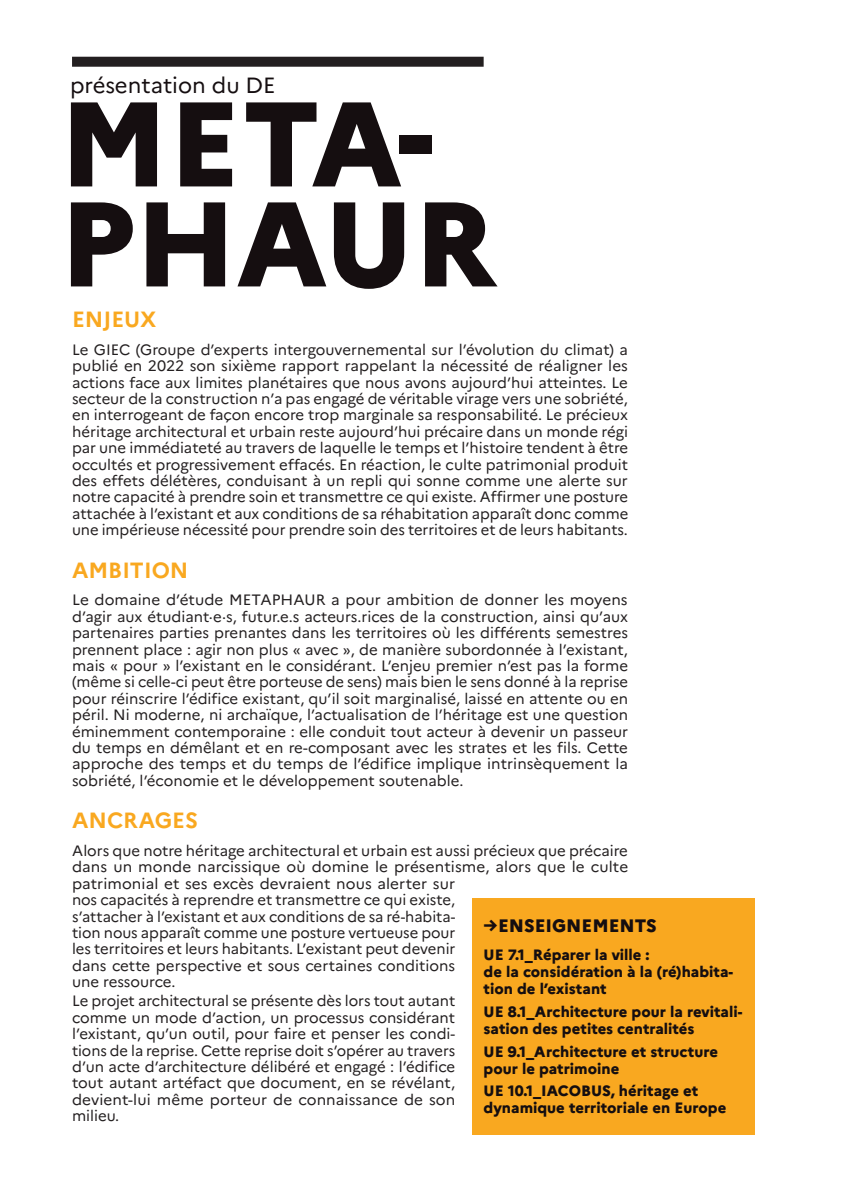
<style>
.page{position:relative;width:851px;height:1191px;background:#fff}
.page>*{position:absolute;margin:0;border:0;box-sizing:border-box;transform-origin:0 0}
.t1{font:800 120px/100px "Marianne";color:#150e10}
.t2{font:700 22px "Marianne";color:#f9a820}
.t3{font:22px "Marianne";color:#150e10}
.t4{font:800 18px "Marianne";color:#150e10}
.t5{font:15px/16.4px "Marianne";color:#231f20;text-align:justify}
.t6{font:800 15px/17px "Marianne";color:#150e10}
</style>
<div class="page">
<div style="left:72px;top:57px;width:411px;height:10px;background:#231f20"></div>
<div style="left:472px;top:897px;width:282px;height:237px;background:#f9a820"></div>
<h2 class="t3" style="left:70px;top:72px;width:207px">présentation du DE</h2>
<h1 class="t1" style="left:59px;top:94px;width:438px">META-<br>PHAUR</h1>
<h2 class="t2" style="left:72px;top:306px;width:86px">ENJEUX</h2>
<p class="t5" style="left:72px;top:341px;width:557px">Le GIEC (Groupe d’experts intergouvernemental sur l’évolution du climat) a publié en 2022 son sixième rapport rappelant la nécessité de réaligner les actions face aux limites planétaires que nous avons aujourd’hui atteintes. Le secteur de la construction n’a pas engagé de véritable virage vers une sobriété, en interrogeant de façon encore trop marginale sa responsabilité. Le précieux héritage architectural et urbain reste aujourd’hui précaire dans un monde régi par une immédiateté au travers de laquelle le temps et l’histoire tendent à être occultés et progressivement effacés. En réaction, le culte patrimonial produit des effets délétères, conduisant à un repli qui sonne comme une alerte sur notre capacité à prendre soin et transmettre ce qui existe. Affirmer une posture attachée à l’existant et aux conditions de sa réhabitation apparaît donc comme une impérieuse nécessité pour prendre soin des territoires et de leurs habitants.</p>
<h2 class="t2" style="left:72px;top:556px;width:118px">AMBITION</h2>
<p class="t5" style="left:72px;top:592px;width:557px">Le domaine d’étude METAPHAUR a pour ambition de donner les moyens d’agir aux étudiant·e·s, futur.e.s acteurs.rices de la construction, ainsi qu’aux partenaires parties prenantes dans les territoires où les différents semestres prennent place : agir non plus « avec », de manière subordonnée à l’existant, mais « pour » l’existant en le considérant. L’enjeu premier n’est pas la forme (même si celle-ci peut être porteuse de sens) mais bien le sens donné à la reprise pour réinscrire l’édifice existant, qu’il soit marginalisé, laissé en attente ou en péril. Ni moderne, ni archaïque, l’actualisation de l’héritage est une question éminemment contemporaine : elle conduit tout acteur à devenir un passeur du temps en démêlant et en re-composant avec les strates et les fils. Cette approche des temps et du temps de l’édifice implique intrinsèquement la sobriété, l’économie et le développement soutenable.</p>
<h2 class="t2" style="left:72px;top:807px;width:127px">ANCRAGES</h2>
<p class="t5" style="left:72px;top:842px;width:557px;text-align:left">Alors que notre héritage architectural et urbain est aussi précieux que précaire dans un monde narcissique où domine le présentisme, alors que le culte patrimonial et ses excès devraient nous alerter sur<br>nos capacités à reprendre et transmettre ce qui existe,<br>s’attacher à l’existant et aux conditions de sa ré-habita-<br>tion nous apparaît comme une posture vertueuse pour<br>les territoires et leurs habitants. L’existant peut devenir<br>dans cette perspective et sous certaines conditions<br>une ressource.</p>
<p class="t5" style="left:72px;top:992px;width:385px">Le projet architectural se présente dès lors tout autant comme un mode d’action, un processus considérant l’existant, qu’un outil, pour faire et penser les condi&shy;tions de la reprise. Cette reprise doit s’opérer au travers d’un acte d’architecture délibéré et engagé : l’édifice tout autant artéfact que document, en se révélant, devient-lui même porteur de connaissance de son milieu.</p>
<p class="t4" style="left:483px;top:914px;width:175px">→ENSEIGNEMENTS</p>
<p class="t6" style="left:483px;top:946px;width:251px">UE 7.1_Réparer la ville :<br>de la considération à la (ré)habita&shy;tion de l’existant</p>
<p class="t6" style="left:483px;top:1003px;width:260px">UE 8.1_Architecture pour la revitali&shy;sation des petites centralités</p>
<p class="t6" style="left:483px;top:1043px;width:236px">UE 9.1_Architecture et structure pour le patrimoine</p>
<p class="t6" style="left:483px;top:1082px;width:244px">UE 10.1_IACOBUS, héritage et dynamique territoriale en Europe</p>
</div>
